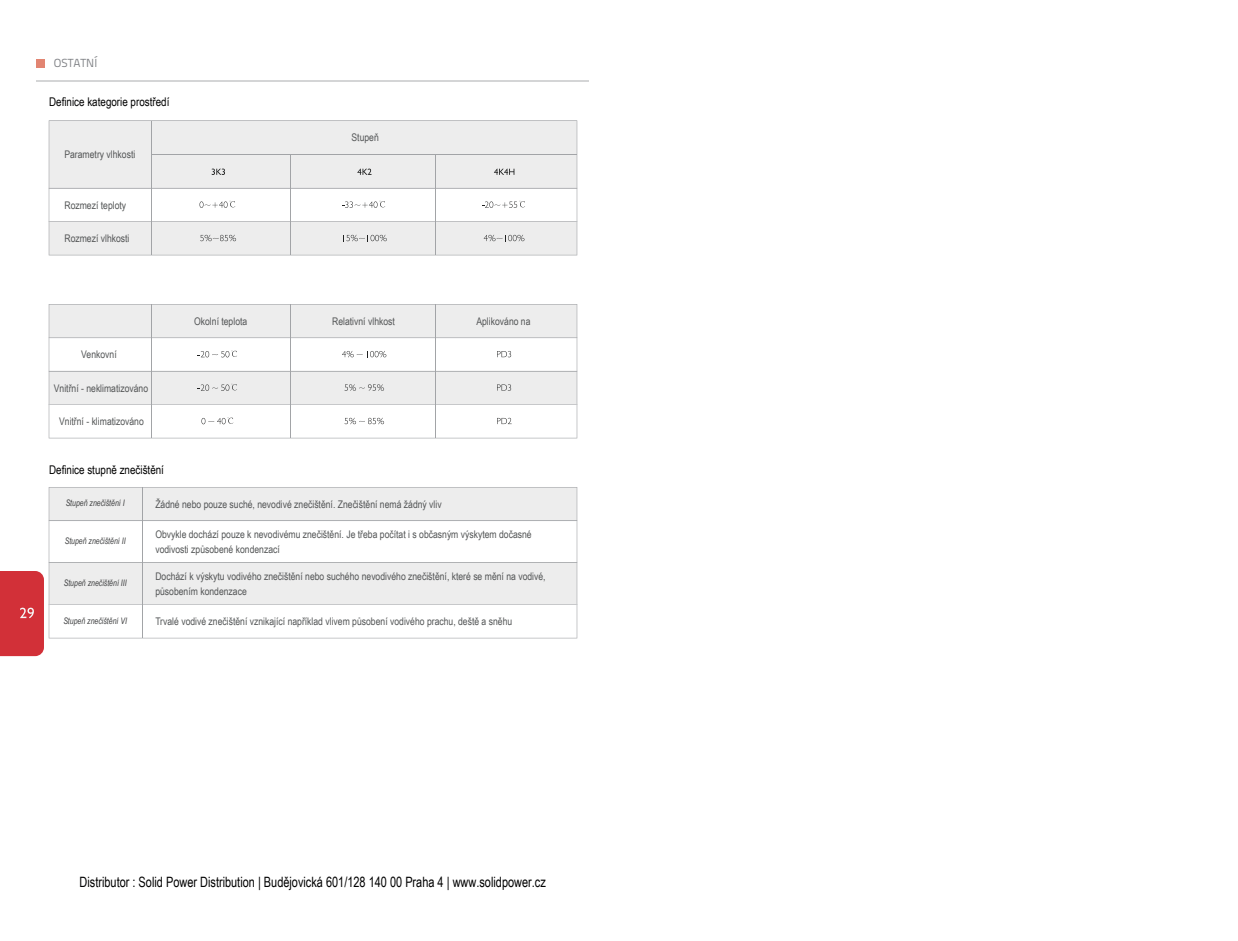
<style>
.page{position:relative;width:1238px;height:941px;background:#fff}
.page>*{position:absolute;margin:0;border:0;box-sizing:border-box;transform-origin:0 0}
.t1{font:14.25px "Arial Narrow";color:#000001;scale:.94 1}
.t2{font:12px "Arial Narrow";color:#000001}
.t3{font:11.7px "Titillium Text 22 L";color:#818387}
.t4{font:10.5px/15.3px "Arial Narrow";color:#535556}
.t5{font:italic 9px "Arial Narrow";color:#3f4041;scale:.94 1}
</style>
<div class="page">
<svg style="left:49px;top:304px;width:528px;height:134px"></svg>
<hr style="left:152px;top:304px;width:1px;height:133px;background:#a2a4a7">
<hr style="left:290px;top:304px;width:1px;height:133px;background:#a2a4a7">
<hr style="left:435px;top:304px;width:1px;height:133px;background:#a2a4a7">
<svg style="left:49px;top:120px;width:528px;height:135px"></svg>
<hr style="left:152px;top:121px;width:1px;height:134px;background:#a2a4a7">
<hr style="left:290px;top:154px;width:1px;height:101px;background:#a2a4a7">
<hr style="left:435px;top:154px;width:1px;height:101px;background:#a2a4a7">
<hr style="left:152px;top:154px;width:425px;height:1px;background:#a2a4a7">
<hr style="left:37px;top:80px;width:552px;height:2px;background:#d4d5d6">
<div style="left:37px;top:59px;width:8px;height:9px;background:#e28572"></div>
<svg style="left:0;top:487px;width:577px;height:169px"></svg>
<p class="t3" style="left:54px;top:58px;width:45px">OSTATNÍ</p>
<p class="t2" style="left:49px;top:97px;width:122px">Definice kategorie prostředí</p>
<p class="t4" style="left:64px;top:148px;width:72px">Parametry vlhkosti</p>
<p class="t4" style="left:64px;top:198px;width:63px">Rozmezí teploty</p>
<p class="t4" style="left:64px;top:231px;width:67px">Rozmezí vlhkosti</p>
<p class="t4" style="left:81px;top:347px;width:37px">Venkovní</p>
<p class="t4" style="left:54px;top:381px;width:96px">Vnitřní - neklimatizováno</p>
<p class="t4" style="left:59px;top:414px;width:86px">Vnitřní - klimatizováno</p>
<p class="t2" style="left:49px;top:465px;width:116px">Definice stupně znečištění</p>
<p class="t4" style="left:194px;top:314px;width:55px">Okolní teplota</p>
<p class="t4" style="left:351px;top:130px;width:29px">Stupeň</p>
<p class="t4" style="left:332px;top:314px;width:64px">Relativní vlhkost</p>
<p class="t4" style="left:476px;top:314px;width:56px">Aplikováno na</p>
<p class="t5" style="left:66px;top:499px;width:64px">Stupeň znečištění I</p>
<p class="t5" style="left:65px;top:537px;width:66px">Stupeň znečištění II</p>
<p class="t5" style="left:64px;top:579px;width:68px">Stupeň znečištění III</p>
<p class="t5" style="left:63px;top:617px;width:69px">Stupeň znečištění VI</p>
<p class="t4" style="left:155px;top:497px;width:288px">Žádné nebo pouze suché, nevodivé znečištění. Znečištění nemá žádný vliv</p>
<p class="t4" style="left:155px;top:527px;width:378px">Obvykle dochází pouze k nevodivému znečištění. Je třeba počítat i s občasným výskytem dočasné vodivosti způsobené kondenzací</p>
<p class="t4" style="left:155px;top:569px;width:392px">Dochází k výskytu vodivého znečištění nebo suchého nevodivého znečištění, které se mění na vodivé, působením kondenzace</p>
<p class="t4" style="left:155px;top:614px;width:358px">Trvalé vodivé znečištění vznikající například vlivem působení vodivého prachu, deště a sněhu</p>
<h1 class="t1" style="left:80px;top:876px;width:497px">Distributor : Solid Power Distribution | Budějovická 601/128 140 00 Praha 4 | www.solidpower.cz</h1>
</div>
